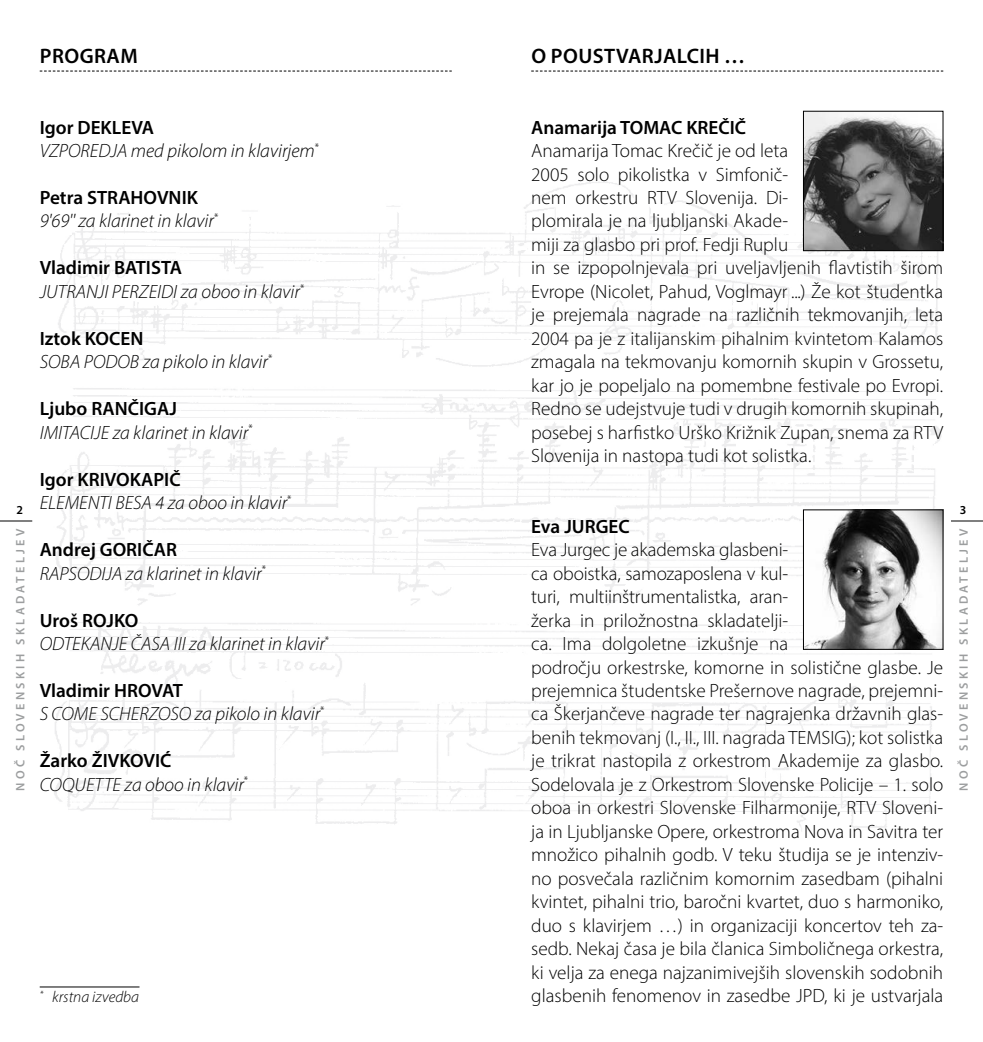
<style>
.page{position:relative;width:983px;height:1042px;background:#fff}
.page>*{position:absolute;margin:0;border:0;box-sizing:border-box;transform-origin:0 0}
.Naslov-01{font:600 21px "Myriad Pro";letter-spacing:.02em;color:#000}
.body-prvi{font:300 19.25px/23.4px "Myriad Pro";color:#000}
.body-prvi-2{font:italic 300 19.25px "Myriad Pro";color:#000}
.body-prvi-3{font:600 19.25px "Myriad Pro";color:#000}
.body-prvi-4{font:italic 300 15.75px "Myriad Pro";color:#000}
.t1{font:600 12.25px "Myriad Pro";letter-spacing:.27em;color:#9c9e9f}
.t2{font:600 12.25px "Myriad Pro";color:#000}
</style>
<div class="page">
<hr style="left:0;top:521px;width:32px;height:1px;background:#000">
<hr style="left:950px;top:521px;width:32px;height:1px;background:#000">
<img style="left:54px;top:174px;width:890px;height:657px">
<svg style="left:40px;top:71px;width:411px;height:1px"></svg>
<svg style="left:531px;top:71px;width:412px;height:1px"></svg>
<hr style="left:40px;top:986px;width:99px;height:1px;background:#000">
<img style="left:805px;top:113px;width:136px;height:136px">
<div style="left:803px;top:111px;width:140px;height:140px;border:1px solid #000"></div>
<img style="left:805px;top:511px;width:136px;height:136px">
<div style="left:803px;top:509px;width:140px;height:140px;border:1px solid #000"></div>
<p class="Naslov-01" style="left:40px;top:43px;width:99px">PROGRAM</p>
<p class="Naslov-01" style="left:531px;top:43px;width:215px">O POUSTVARJALCIH …</p>
<p class="body-prvi-3" style="left:531px;top:115px;width:216px">Anamarija TOMAC KREČIČ</p>
<p class="body-prvi" style="left:531px;top:139px;width:413px">Anamarija Tomac Krečič je od leta<br>2005 solo pikolistka v Simfonič-<br>nem orkestru RTV Slovenija. Di-<br>plomirala je na ljubljanski Akade-<br>miji za glasbo pri prof. Fedji Ruplu<br>in se izpopolnjevala pri uveljavljenih flavtistih širom Evrope (Nicolet, Pahud, Voglmayr ...) Že kot študentka je prejemala nagrade na različnih tekmovanjih, leta 2004 pa je z italijanskim pihalnim kvintetom Kalamos zmagala na tekmovanju komornih skupin v Grossetu, kar jo je popeljalo na pomembne festivale po Evropi.<br>Redno se udejstvuje tudi v drugih komornih skupinah, posebej s harfistko Urško Križnik Zupan, snema za RTV Slovenija in nastopa tudi kot solistka.</p>
<p class="body-prvi-3" style="left:40px;top:115px;width:116px">Igor DEKLEVA</p>
<p class="body-prvi-2" style="left:40px;top:139px;width:281px">VZPOREDJA med pikolom in klavirjem<sup>*</sup></p>
<p class="body-prvi-3" style="left:40px;top:185px;width:160px">Petra STRAHOVNIK</p>
<p class="body-prvi-2" style="left:40px;top:209px;width:180px">9'69'' za klarinet in klavir<sup>*</sup></p>
<p class="body-prvi-3" style="left:40px;top:256px;width:144px">Vladimir BATISTA</p>
<p class="body-prvi-2" style="left:40px;top:280px;width:266px">JUTRANJI PERZEIDI za oboo in klavir<sup>*</sup></p>
<p class="body-prvi-3" style="left:40px;top:326px;width:105px">Iztok KOCEN</p>
<p class="body-prvi-2" style="left:40px;top:350px;width:234px">SOBA PODOB za pikolo in klavir<sup>*</sup></p>
<p class="body-prvi-3" style="left:40px;top:396px;width:139px">Ljubo RANČIGAJ</p>
<p class="body-prvi-2" style="left:40px;top:421px;width:214px">IMITACIJE za klarinet in klavir<sup>*</sup></p>
<p class="body-prvi-3" style="left:40px;top:467px;width:142px">Igor KRIVOKAPIČ</p>
<p class="body-prvi-2" style="left:40px;top:491px;width:253px">ELEMENTI BESA 4 za oboo in klavir<sup>*</sup></p>
<p class="body-prvi-3" style="left:40px;top:537px;width:139px">Andrej GORIČAR</p>
<p class="body-prvi-2" style="left:40px;top:562px;width:228px">RAPSODIJA za klarinet in klavir<sup>*</sup></p>
<p class="body-prvi-3" style="left:40px;top:608px;width:100px">Uroš ROJKO</p>
<p class="body-prvi-2" style="left:40px;top:632px;width:291px">ODTEKANJE ČASA III za klarinet in klavir<sup>*</sup></p>
<p class="body-prvi-3" style="left:40px;top:678px;width:145px">Vladimir HROVAT</p>
<p class="body-prvi-2" style="left:40px;top:702px;width:286px">S COME SCHERZOSO za pikolo in klavir<sup>*</sup></p>
<p class="body-prvi-3" style="left:40px;top:749px;width:133px">Žarko ŽIVKOVIĆ</p>
<p class="body-prvi-2" style="left:40px;top:773px;width:210px">COQUETTE za oboo in klavir<sup>*</sup></p>
<p class="t2" style="left:17px;top:502px;width:8px">2</p>
<p class="t2" style="left:959px;top:502px;width:8px">3</p>
<p class="t1" style="left:13px;top:790px;width:264px;rotate:-90deg">NOČ SLOVENSKIH SKLADATELJEV</p>
<p class="t1" style="left:955px;top:790px;width:264px;rotate:-90deg">NOČ SLOVENSKIH SKLADATELJEV</p>
<p class="body-prvi-3" style="left:531px;top:514px;width:100px">Eva JURGEC</p>
<p class="body-prvi" style="left:531px;top:538px;width:413px">Eva Jurgec je akademska glasbeni-<br>ca oboistka, samozaposlena v kul-<br>turi, multiinštrumentalistka, aran-<br>žerka in priložnostna skladatelji-<br>ca. Ima dolgoletne izkušnje na<br>področju orkestrske, komorne in solistične glasbe. Je prejemnica študentske Prešernove nagrade, prejemni&shy;ca Škerjančeve nagrade ter nagrajenka državnih glas&shy;benih tekmovanj (I., II., III. nagrada TEMSIG); kot solistka je trikrat nastopila z orkestrom Akademije za glasbo.<br>Sodelovala je z Orkestrom Slovenske Policije – 1. solo oboa in orkestri Slovenske Filharmonije, RTV Sloveni&shy;ja in Ljubljanske Opere, orkestroma Nova in Savitra ter množico pihalnih godb. V teku študija se je intenziv&shy;no posvečala različnim komornim zasedbam (pihalni kvintet, pihalni trio, baročni kvartet, duo s harmoniko, duo s klavirjem …) in organizaciji koncertov teh za&shy;sedb. Nekaj časa je bila članica Simboličnega orkestra, ki velja za enega najzanimivejših slovenskih sodobnih glasbenih fenomenov in zasedbe JPD, ki je ustvarjala</p>
<p class="body-prvi-4" style="left:40px;top:987px;width:101px"><sup>*</sup> krstna izvedba</p>
</div>
